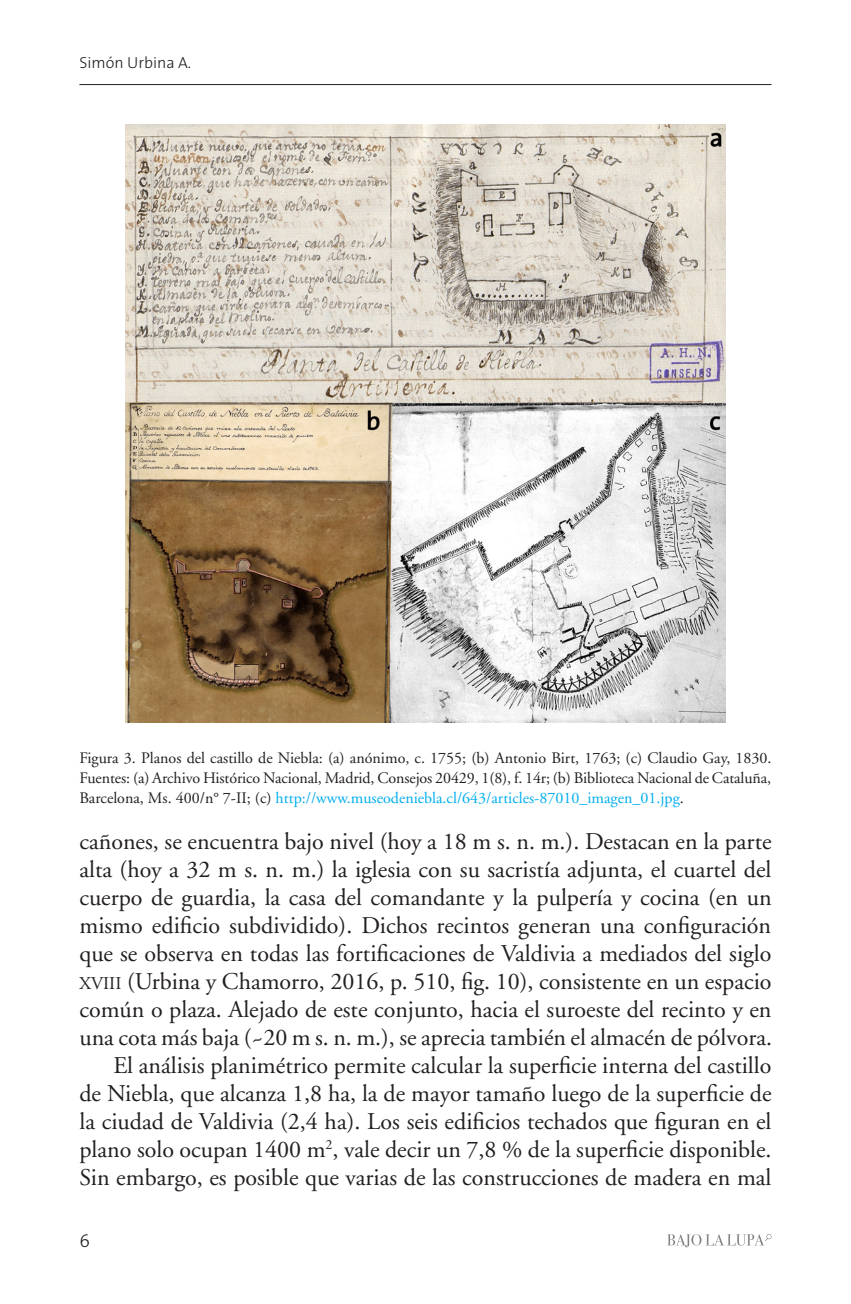
<style>
.page{position:relative;width:851px;height:1304px;background:#fff}
.page>*{position:absolute;margin:0;border:0;box-sizing:border-box;transform-origin:0 0}
.Caja{font:24px/28px "Adobe Garamond";color:#231f20;text-align:justify}
.t1{font:300 18px "The Sans";color:#231f20}
.Pie_de_foto{font:16px/20px "Adobe Garamond";color:#231f20;text-align:justify}
.t2{font:300 16px "The Sans";color:#231f20}
.s1{color:#00aeef}
.s2{font-size:18px}
</style>
<div class="page">
<hr style="left:79px;top:84px;width:692px;height:1px;background:#231f20">
<svg style="left:667px;top:1234px;width:104px;height:13px"></svg>
<img style="left:126px;top:125px;width:599px;height:597px">
<p class="t2" style="left:79px;top:50px;width:113px">Simón Urbina A.</p>
<p class="Pie_de_foto" style="left:79px;top:748px;width:693px">Figura 3. Planos del castillo de Niebla: (a) anónimo, c. 1755; (b) Antonio Birt, 1763; (c) Claudio Gay, 1830.<br>Fuentes: (a) Archivo Histórico Nacional, Madrid, Consejos 20429, 1(8), f. 14r; (b) Biblioteca Nacional de Cataluña, Barcelona, Ms. 400/n° 7-II; (c) <span class="s1">http://www.museodeniebla.cl/643/articles-87010_imagen_01.jpg</span>.</p>
<p class="Caja" style="left:79px;top:828px;width:694px">cañones, se encuentra bajo nivel (hoy a 18 m s. n. m.). Destacan en la parte alta (hoy a 32 m s. n. m.) la iglesia con su sacristía adjunta, el cuartel del cuerpo de guardia, la casa del comandante y la pulpería y cocina (en un mismo edificio subdividido). Dichos recintos generan una configuración que se observa en todas las fortificaciones de Valdivia a mediados del siglo <span class="s2">xviii</span> (Urbina y Chamorro, 2016, p. 510, fig. 10), consistente en un espacio común o plaza. Alejado de este conjunto, hacia el suroeste del recinto y en una cota más baja (~20 m s. n. m.), se aprecia también el almacén de pólvora.</p>
<p class="Caja" style="left:79px;top:1052px;width:693px;text-indent:34px">El análisis planimétrico permite calcular la superficie interna del castillo de Niebla, que alcanza 1,8 ha, la de mayor tamaño luego de la superficie de la ciudad de Valdivia (2,4 ha). Los seis edificios techados que figuran en el plano solo ocupan 1400 m<sup>2</sup>, vale decir un 7,8 % de la superficie disponible.<br>Sin embargo, es posible que varias de las construcciones de madera en mal</p>
<p class="t1" style="left:79px;top:1226px;width:12px">6</p>
</div>
